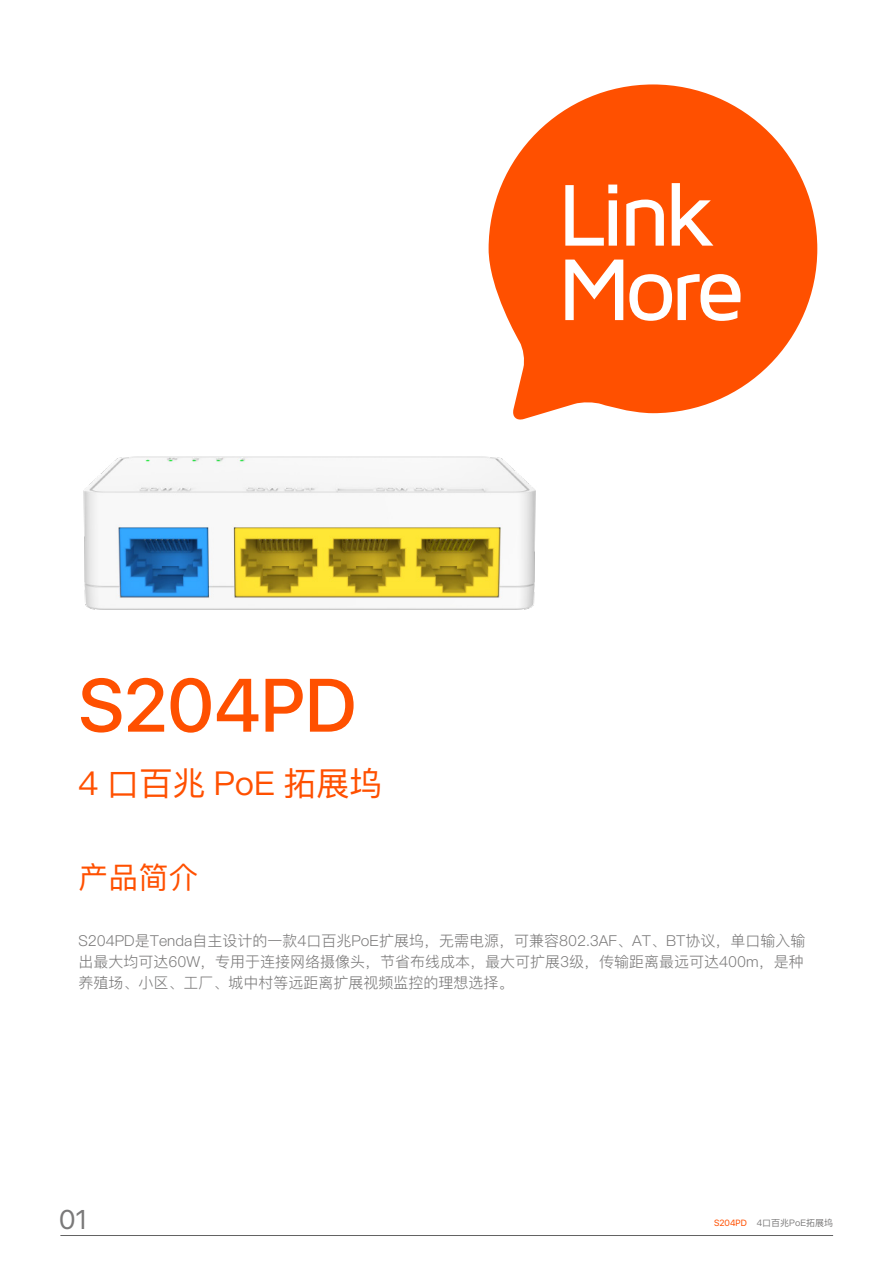
<style>
.page{position:relative;width:893px;height:1263px;background:#fff}
.page>*{position:absolute;margin:0;border:0;box-sizing:border-box;transform-origin:0 0}
.t1{font:500 75px "SF Pro Display";color:#ff5000}
.t2{font:33px "Ping Fang SC Medium";color:#ff5000}
.t3{font:30px "Ping Fang SC Medium";color:#ff5000}
.t4{font:27px "SF Pro Display";color:#7a7979}
.t5{font:15px/21px "Ping Fang SC Regular";color:#7a7979;text-align:justify}
.t6{font:9px "Ping Fang SC Medium";color:#7a7979}
.s1{font-family:"SF Pro Display";color:#ff5000}
</style>
<div class="page">
<svg style="left:489px;top:84px;width:328px;height:330px;fill:#ff5000"></svg>
<svg style="left:565px;top:185px;width:52px;height:61px"></svg>
<svg style="left:626px;top:200px;width:38px;height:46px"></svg>
<svg style="left:672px;top:183px;width:41px;height:63px"></svg>
<svg style="left:565px;top:260px;width:58px;height:60px"></svg>
<svg style="left:629px;top:274px;width:43px;height:47px"></svg>
<svg style="left:678px;top:274px;width:62px;height:47px"></svg>
<hr style="left:60px;top:1235px;width:773px;height:1px;background:#636363">
<img style="left:83px;top:402px;width:502px;height:208px">
<h1 class="t1" style="left:78px;top:651px;width:280px">S204PD</h1>
<h2 class="t2" style="left:78px;top:763px;width:306px">4 口百兆 PoE 拓展坞</h2>
<h3 class="t3" style="left:78px;top:859px;width:121px">产品简介</h3>
<p class="t5" style="left:78px;top:930px;width:729px">S204PD是Tenda自主设计的一款4口百兆PoE扩展坞，无需电源，可兼容802.3AF、AT、BT协议，单口输入输出最大均可达60W，专用于连接网络摄像头，节省布线成本，最大可扩展3级，传输距离最远可达400m，是种养殖场、小区、工厂、城中村等远距离扩展视频监控的理想选择。</p>
<h3 class="t4" style="left:59px;top:1198px;width:30px">01</h3>
<p class="t6" style="left:714px;top:1218px;width:120px"><span class="s1">S204PD</span> 4口百兆PoE拓展坞</p>
</div>
